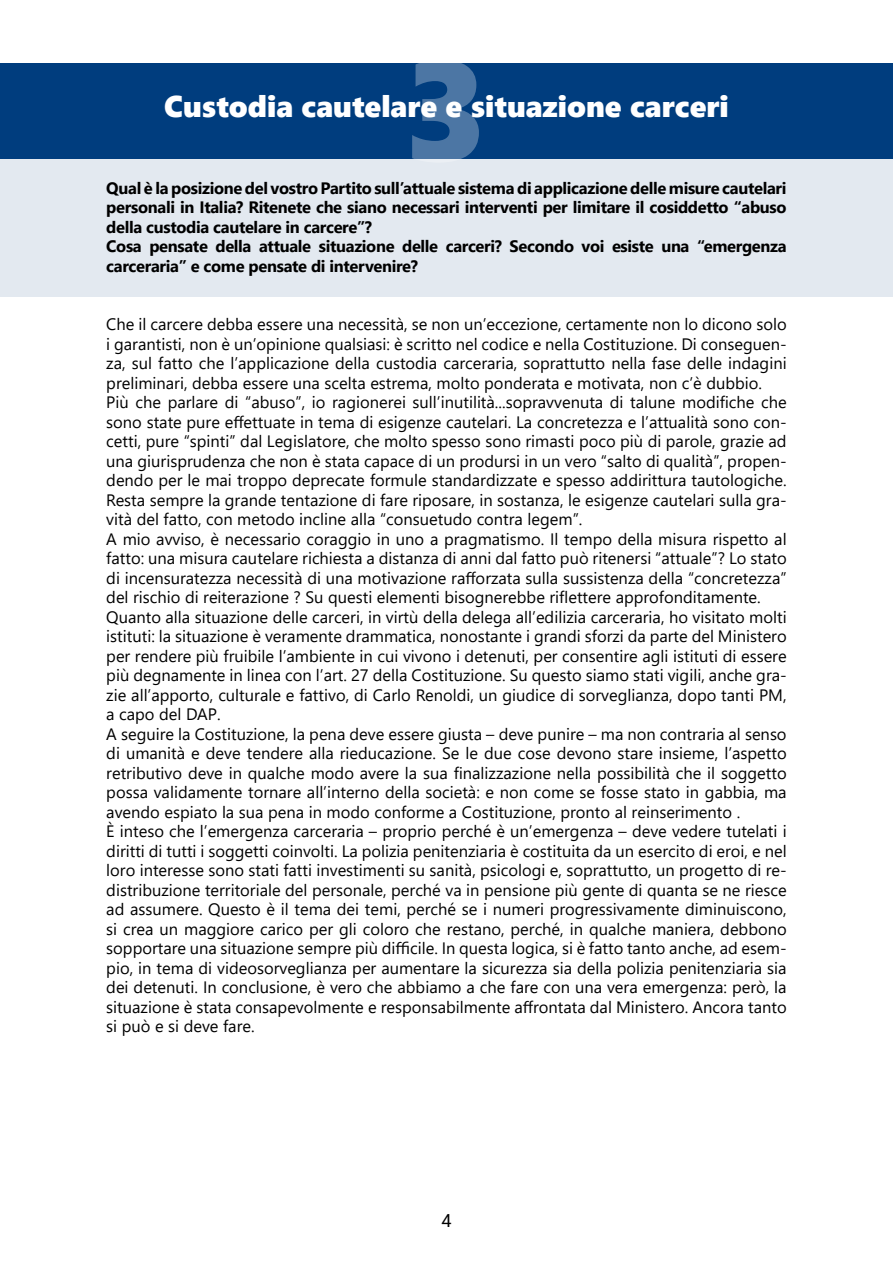
<style>
.page{position:relative;width:893px;height:1263px;background:#fff}
.page>*{position:absolute;margin:0;border:0;box-sizing:border-box;transform-origin:0 0}
.t1{font:142.5px "Segoe UI Black";color:#fff}
.t2{font:30px "Segoe UI Black";color:#fff}
.t3{font:18px "Roboto";color:#000}
.t4{font:16.5px/19.5px "Segoe UI";color:#000}
.t5{font:700 16.5px/19.5px "Segoe UI";letter-spacing:-.02em;color:#000}
</style>
<div class="page">
<div style="left:0;top:158px;width:893px;height:139px;background:#e3e9f0"></div>
<div style="left:0;top:63px;width:893px;height:95px;background:#003d7e"></div>
<h1 class="t1" style="left:404px;top:7px;width:87px">3</h1>
<h2 class="t2" style="left:164px;top:85px;width:566px">Custodia cautelare e situazione carceri</h2>
<p class="t5" style="left:106px;top:177px;width:682px">Qual è la posizione del vostro Partito sull’attuale sistema di applicazione delle misure cautelari personali in Italia? Ritenete che siano necessari interventi per limitare il cosiddetto “abuso della custodia cautelare in carcere”?<br>Cosa pensate della attuale situazione delle carceri? Secondo voi esiste una “emergenza carceraria” e come pensate di intervenire?</p>
<p class="t4" style="left:106px;top:313px;width:682px">Che il carcere debba essere una necessità, se non un’eccezione, certamente non lo dicono solo i garantisti, non è un’opinione qualsiasi: è scritto nel codice e nella Costituzione. Di conseguen&shy;za, sul fatto che l’applicazione della custodia carceraria, soprattutto nella fase delle indagini preliminari, debba essere una scelta estrema, molto ponderata e motivata, non c’è dubbio.<br>Più che parlare di “abuso”, io ragionerei sull’inutilità...sopravvenuta di talune modifiche che sono state pure effettuate in tema di esigenze cautelari. La concretezza e l’attualità sono con&shy;cetti, pure “spinti” dal Legislatore, che molto spesso sono rimasti poco più di parole, grazie ad una giurisprudenza che non è stata capace di un prodursi in un vero “salto di qualità”, propen&shy;dendo per le mai troppo deprecate formule standardizzate e spesso addirittura tautologiche.<br>Resta sempre la grande tentazione di fare riposare, in sostanza, le esigenze cautelari sulla gra&shy;vità del fatto, con metodo incline alla “consuetudo contra legem”.<br>A mio avviso, è necessario coraggio in uno a pragmatismo. Il tempo della misura rispetto al fatto: una misura cautelare richiesta a distanza di anni dal fatto può ritenersi “attuale”? Lo stato di incensuratezza necessità di una motivazione rafforzata sulla sussistenza della “concretezza” del rischio di reiterazione ? Su questi elementi bisognerebbe riflettere approfonditamente.<br>Quanto alla situazione delle carceri, in virtù della delega all’edilizia carceraria, ho visitato molti istituti: la situazione è veramente drammatica, nonostante i grandi sforzi da parte del Ministero per rendere più fruibile l’ambiente in cui vivono i detenuti, per consentire agli istituti di essere più degnamente in linea con l’art. 27 della Costituzione. Su questo siamo stati vigili, anche gra&shy;zie all’apporto, culturale e fattivo, di Carlo Renoldi, un giudice di sorveglianza, dopo tanti PM, a capo del DAP.<br>A seguire la Costituzione, la pena deve essere giusta – deve punire – ma non contraria al senso di umanità e deve tendere alla rieducazione. Se le due cose devono stare insieme, l’aspetto retributivo deve in qualche modo avere la sua finalizzazione nella possibilità che il soggetto possa validamente tornare all’interno della società: e non come se fosse stato in gabbia, ma avendo espiato la sua pena in modo conforme a Costituzione, pronto al reinserimento .<br>È inteso che l’emergenza carceraria – proprio perché è un’emergenza – deve vedere tutelati i diritti di tutti i soggetti coinvolti. La polizia penitenziaria è costituita da un esercito di eroi, e nel loro interesse sono stati fatti investimenti su sanità, psicologi e, soprattutto, un progetto di re&shy;distribuzione territoriale del personale, perché va in pensione più gente di quanta se ne riesce ad assumere. Questo è il tema dei temi, perché se i numeri progressivamente diminuiscono, si crea un maggiore carico per gli coloro che restano, perché, in qualche maniera, debbono sopportare una situazione sempre più difficile. In questa logica, si è fatto tanto anche, ad esem&shy;pio, in tema di videosorveglianza per aumentare la sicurezza sia della polizia penitenziaria sia dei detenuti. In conclusione, è vero che abbiamo a che fare con una vera emergenza: però, la situazione è stata consapevolmente e responsabilmente affrontata dal Ministero. Ancora tanto si può e si deve fare.</p>
<p class="t3" style="left:441px;top:1207px;width:12px">4</p>
</div>
